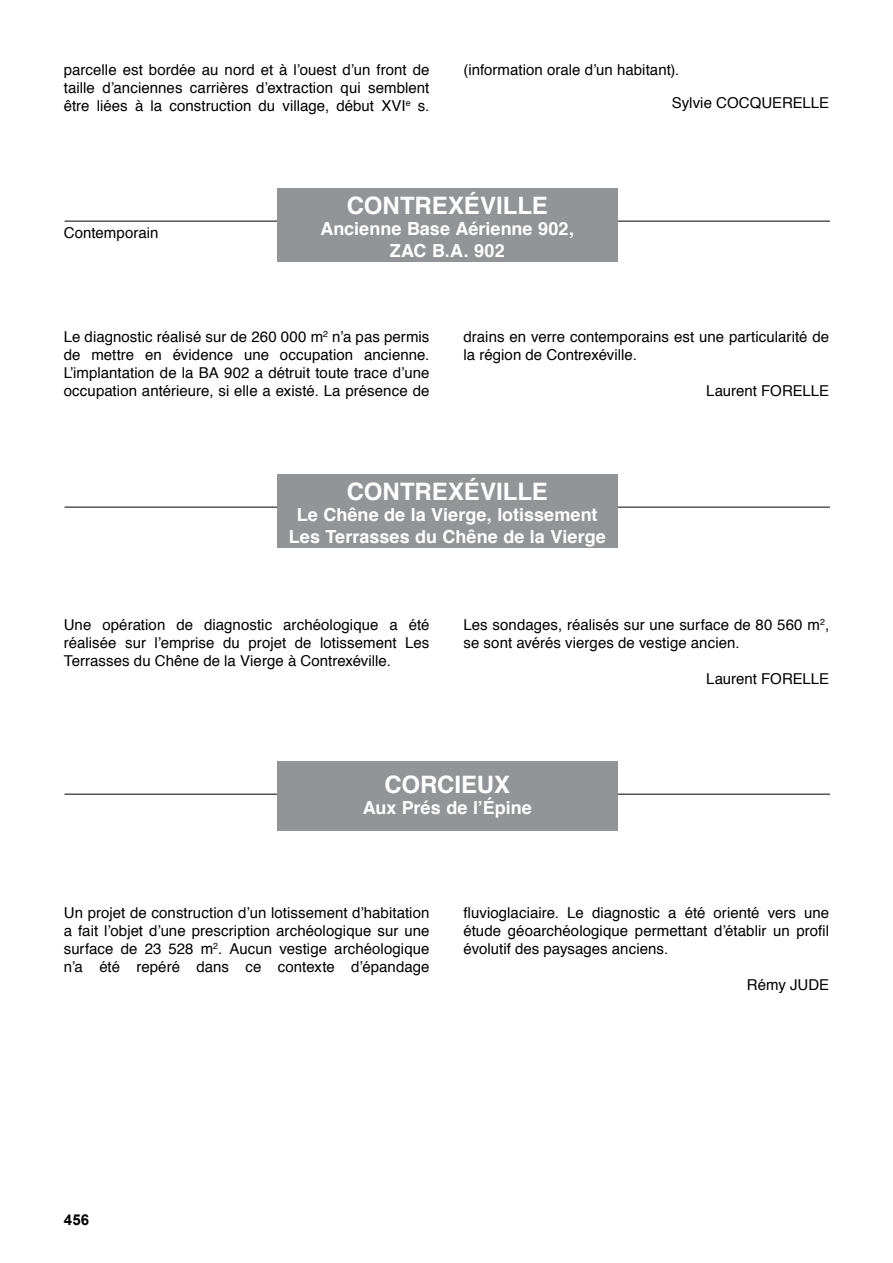
<style>
.page{position:relative;width:893px;height:1263px;background:#fff}
.page>*{position:absolute;margin:0;border:0;box-sizing:border-box;transform-origin:0 0}
.t1{font:700 24px "Helvetica";letter-spacing:-.005em;color:#fff}
.t2{font:700 18px/21.6px "Helvetica";color:#fff;text-align:center}
.t3{font:15px/18px "Helvetica";letter-spacing:.005em;color:#000;text-align:justify}
.t4{font:700 15px "Arial";color:#000}
</style>
<div class="page">
<hr style="left:65px;top:221px;width:765px;height:1px;background:#000">
<div style="left:277px;top:188px;width:340px;height:73px;background:#939498"></div>
<hr style="left:65px;top:507px;width:765px;height:1px;background:#000">
<div style="left:277px;top:474px;width:340px;height:73px;background:#939498"></div>
<hr style="left:65px;top:794px;width:765px;height:1px;background:#000">
<div style="left:277px;top:761px;width:340px;height:69px;background:#939498"></div>
<p class="t3" style="left:64px;top:61px;width:367px">parcelle est bordée au nord et à l’ouest d’un front de taille d’anciennes carrières d’extraction qui semblent être liées à la construction du village, début XVI<sup>e</sup> s.</p>
<p class="t3" style="left:672px;top:54px;width:159px;line-height:33px;text-indent:-208px">(information orale d’un habitant).<br>Sylvie COCQUERELLE</p>
<p class="t3" style="left:64px;top:224px;width:96px">Contemporain</p>
<h1 class="t1" style="left:347px;top:186px;width:202px">CONTREXÉVILLE</h1>
<p class="t2" style="left:320px;top:218px;width:255px">Ancienne Base Aérienne 902,<br>ZAC B.A. 902</p>
<p class="t3" style="left:64px;top:328px;width:367px">Le diagnostic réalisé sur de 260 000 m<sup>2</sup> n’a pas permis de mettre en évidence une occupation ancienne.<br>L’implantation de la BA 902 a détruit toute trace d’une occupation antérieure, si elle a existé. La présence de</p>
<p class="t3" style="left:463px;top:328px;width:367px">drains en verre contemporains est une particularité de la région de Contrexéville.</p>
<p class="t3" style="left:706px;top:382px;width:125px">Laurent FORELLE</p>
<h1 class="t1" style="left:347px;top:472px;width:202px">CONTREXÉVILLE</h1>
<p class="t2" style="left:289px;top:504px;width:318px">Le Chêne de la Vierge, lotissement<br>Les Terrasses du Chêne de la Vierge</p>
<p class="t3" style="left:64px;top:616px;width:367px">Une opération de diagnostic archéologique a été réalisée sur l’emprise du projet de lotissement Les Terrasses du Chêne de la Vierge à Contrexéville.</p>
<p class="t3" style="left:463px;top:616px;width:367px">Les sondages, réalisés sur une surface de 80 560 m<sup>2</sup>, se sont avérés vierges de vestige ancien.</p>
<p class="t3" style="left:706px;top:670px;width:125px">Laurent FORELLE</p>
<h1 class="t1" style="left:384px;top:765px;width:127px">CORCIEUX</h1>
<p class="t2" style="left:363px;top:797px;width:170px">Aux Prés de l’Épine</p>
<p class="t3" style="left:64px;top:904px;width:367px">Un projet de construction d’un lotissement d’habitation a fait l’objet d’une prescription archéologique sur une surface de 23 528 m<sup>2</sup>. Aucun vestige archéologique n’a été repéré dans ce contexte d’épandage</p>
<p class="t3" style="left:463px;top:904px;width:367px">fluvioglaciaire. Le diagnostic a été orienté vers une étude géoarchéologique permettant d’établir un profil évolutif des paysages anciens.</p>
<p class="t3" style="left:747px;top:976px;width:84px">Rémy JUDE</p>
<p class="t4" style="left:64px;top:1209px;width:27px">456</p>
</div>
